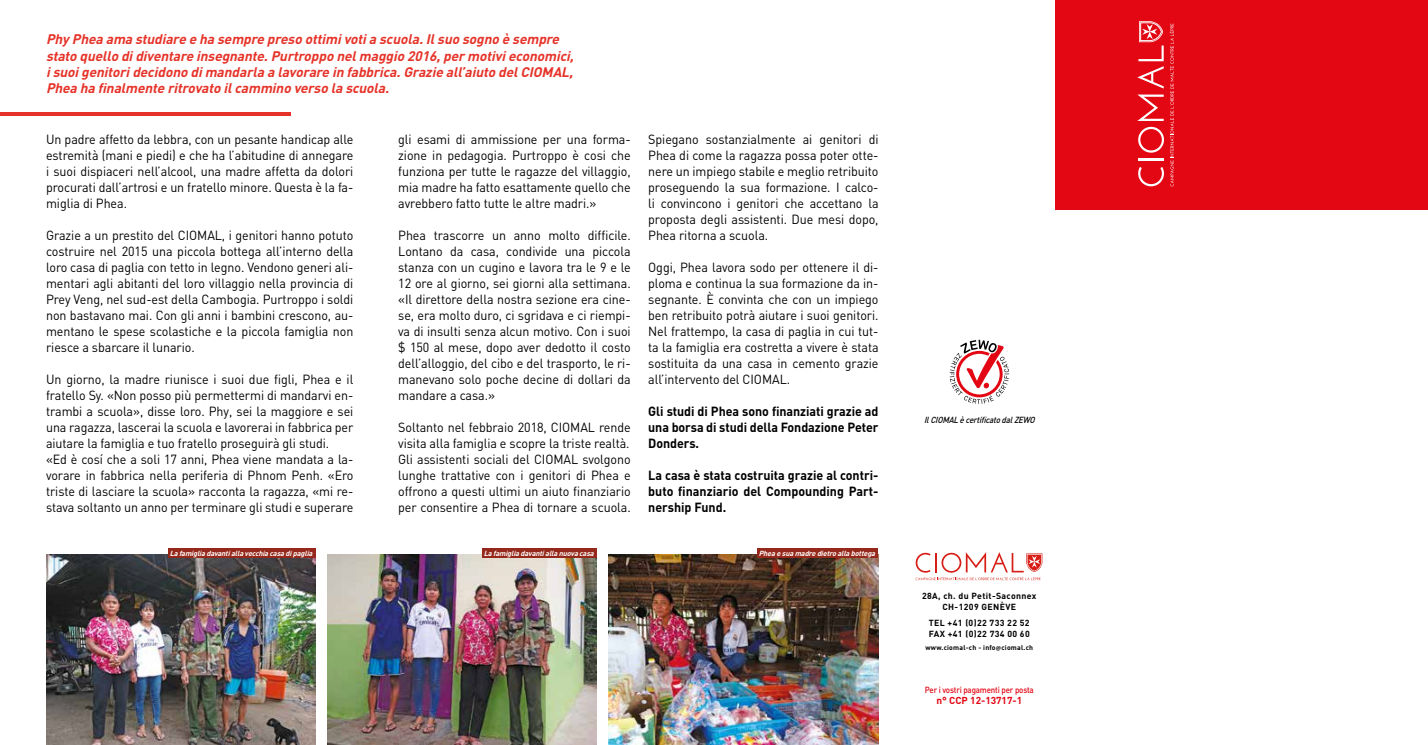
<style>
.page{position:relative;width:1428px;height:745px;background:#fff}
.page>*{position:absolute;margin:0;border:0;box-sizing:border-box;transform-origin:0 0}
.t1{font:italic 700 13.75px/16.2px "DIN";color:#e63329}
.t2{font:13.12px/16px "DIN";letter-spacing:-.005em;color:#000;text-align:justify;scale:.95 1}
.t3{font:700 13.12px/16px "DIN";letter-spacing:-.005em;color:#000;text-align:justify;scale:.95 1}
.t4{font:700 10px "DIN";color:#e30613}
.t5{font:700 8.75px/10.5px "DIN";letter-spacing:.04em;color:#000;text-align:center}
.t6{font:500 8.75px "DIN";letter-spacing:-.02em;color:#e30613;scale:.91 1}
.t7{font:italic 500 8.75px "DIN";color:#000;scale:.91 1}
.t8{font:italic 700 7.25px "DIN";color:#fff}
.t9{font:700 6.88px "DIN";letter-spacing:.03em;color:#000}
.s1{font-family:"Myriad Pro"}
</style>
<div class="page">
<div style="left:1056px;top:0;width:372px;height:209px;background:#e30613"></div>
<svg style="left:916px;top:552px;width:126px;height:28px"></svg>
<svg style="left:1138px;top:167px;width:26px;height:19px"></svg>
<hr style="left:1138px;top:158px;width:26px;height:3px;background:#fff">
<svg style="left:1138px;top:127px;width:26px;height:25px"></svg>
<svg style="left:1137px;top:94px;width:27px;height:27px"></svg>
<svg style="left:1137px;top:21px;width:27px;height:67px"></svg>
<svg style="left:1170px;top:24px;width:4px;height:162px"></svg>
<img style="left:327px;top:554px;width:270px;height:190px">
<img style="left:46px;top:554px;width:269px;height:190px">
<img style="left:609px;top:554px;width:269px;height:190px">
<svg style="left:950px;top:339px;width:59px;height:64px"></svg>
<div style="left:482px;top:548px;width:115px;height:9px;background:#95281a"></div>
<div style="left:758px;top:548px;width:120px;height:9px;background:#95281a"></div>
<div style="left:168px;top:548px;width:147px;height:9px;background:#95281a"></div>
<hr style="left:0;top:112px;width:291px;height:3px;background:#e63329">
<p class="t1" style="left:46px;top:31px;width:533px">Phy Phea ama studiare e ha sempre preso ottimivotia scuola.Ilsuo sogno è sempre stato quello didiventare insegnante.Purtroppo nelmaggio 2016,permotivieconomici, isuoigenitoridecidono dimandarla a lavorare in fabbrica.Grazie all’aiuto delCIOMAL, Phea ha finalmente ritrovato ilcammino verso la scuola.</p>
<p class="t2" style="left:46px;top:131px;width:325px">Un padre affetto da lebbra, con un pesante handicap alle estremità (mani e piedi) e che ha l’abitudine di annegare i suoi dispiaceri nell’alcool, una madre affetta da dolori procurati dall’artrosi e un fratello minore. Questa è la fa&shy;miglia di Phea.</p>
<p class="t2" style="left:46px;top:227px;width:325px">Grazie a un prestito del CIOMAL, i genitori hanno potuto costruire nel 2015 una piccola bottega all’interno della loro casa di paglia con tetto in legno. Vendono generi ali&shy;mentari agli abitanti del loro villaggio nella provincia di Prey Veng, nel sud-est della Cambogia. Purtroppo i soldi non bastavano mai. Con gli anni i bambini crescono, au&shy;mentano le spese scolastiche e la piccola famiglia non riesce a sbarcare il lunario.</p>
<p class="t2" style="left:46px;top:371px;width:325px;text-align:left">Un giorno, la madre riunisce i suoi due figli, Phea e il fratello Sy. «Non posso più permettermi di mandarvi en&shy;trambi a scuola», disse loro. Phy, sei la maggiore e sei una ragazza, lascerai la scuola e lavorerai in fabbrica per aiutare la famiglia e tuo fratello proseguirà gli studi. «Ed è cosí che a soli 17 anni, Phea viene mandata a la&shy;vorare in fabbrica nella periferia di Phnom Penh. «Ero triste di lasciare la scuola» racconta la ragazza, «mi re&shy;stava soltanto un anno per terminare gli studi e superare</p>
<p class="t2" style="left:398px;top:131px;width:246px">gli esami di ammissione per una forma&shy;zione in pedagogia. Purtroppo è cosi che funziona per tutte le ragazze del villaggio, mia madre ha fatto esattamente quello che avrebbero fatto tutte le altre madri.»</p>
<p class="t2" style="left:398px;top:227px;width:246px">Phea trascorre un anno molto difficile.<br>Lontano da casa, condivide una piccola stanza con un cugino e lavora tra le 9 e le 12 ore al giorno, sei giorni alla settimana. «Il direttore della nostra sezione era cine&shy;se, era molto duro, ci sgridava e ci riempi&shy;va di insulti senza alcun motivo. Con i suoi $ 150 al mese, dopo aver dedotto il costo dell’alloggio, del cibo e del trasporto, le ri&shy;manevano solo poche decine di dollari da mandare a casa.»</p>
<p class="t2" style="left:398px;top:419px;width:246px">Soltanto nel febbraio 2018, CIOMAL rende visita alla famiglia e scopre la triste realtà.<br>Gli assistenti sociali del CIOMAL svolgono lunghe trattative con i genitori di Phea e offrono a questi ultimi un aiuto finanziario per consentire a Phea di tornare a scuola.</p>
<p class="t2" style="left:648px;top:131px;width:244px">Spiegano sostanzialmente ai genitori di Phea di come la ragazza possa poter otte&shy;nere un impiego stabile e meglio retribuito proseguendo la sua formazione. I calco&shy;li convincono i genitori che accettano la proposta degli assistenti. Due mesi dopo, Phea ritorna a scuola.</p>
<p class="t2" style="left:648px;top:259px;width:244px">Oggi, Phea lavora sodo per ottenere il di&shy;ploma e continua la sua formazione da in&shy;segnante. È convinta che con un impiego ben retribuito potrà aiutare i suoi genitori.<br>Nel frattempo, la casa di paglia in cui tut&shy;ta la famiglia era costretta a vivere è stata sostituita da una casa in cemento grazie all’intervento del CIOMAL.</p>
<p class="t3" style="left:648px;top:402px;width:244px">Gli studi di Phea sono finanziati grazie ad una borsa di studi della Fondazione Peter Donders.</p>
<p class="t3" style="left:648px;top:466px;width:244px">La casa è stata costruita grazie al contri&shy;buto finanziario del Compounding Part&shy;nership Fund.</p>
<p class="t8" style="left:170px;top:548px;width:146px">Lafamigliadavantiallavecchiacasadipaglia</p>
<p class="t8" style="left:484px;top:548px;width:114px">Lafamigliadavantiallanuovacasa</p>
<p class="t8" style="left:759px;top:548px;width:120px">Pheaesuamadredietroallabottega</p>
<p class="t7" style="left:924px;top:413px;width:126px">IlCIOMALècertificatodalZEWO</p>
<p class="t5" style="left:922px;top:590px;width:116px">28A, ch. du Petit-Saconnex<br>CH-1209 GENÈVE</p>
<p class="t5" style="left:929px;top:617px;width:102px;text-align:left">TEL +41 (0)22 733 22 52<br>FAX +41 (0)22 734 00 60</p>
<p class="t9" style="left:926px;top:642px;width:109px">www.ciomal-ch - info<span class="s1">@</span>ciomal.ch</p>
<p class="t6" style="left:925px;top:684px;width:121px">Per i vostri pagamenti per posta</p>
<p class="t4" style="left:936px;top:693px;width:87px">n° CCP 12-13717-1</p>
</div>
